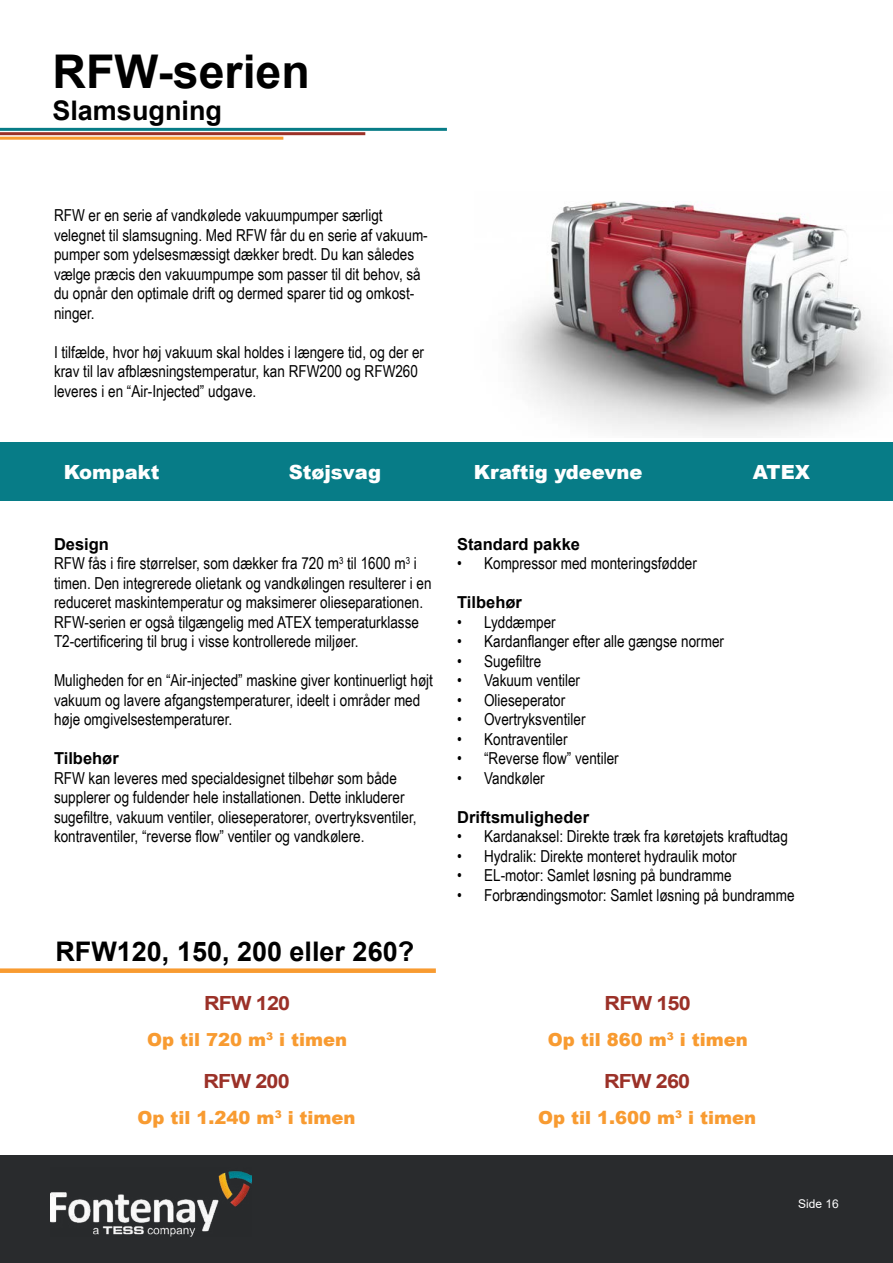
<style>
.page{position:relative;width:893px;height:1263px;background:#fff}
.page>*{position:absolute;margin:0;border:0;box-sizing:border-box;transform-origin:0 0}
.t1{font:700 46.5px "Arial";color:#000}
.t2{font:700 27px "Arial";color:#000}
.t3{font:900 19.5px "Arial";color:#fff}
.t4{font:700 19.5px "Arial";letter-spacing:-.04em;color:#9b3128;scale:1.11 1}
.t5{font:900 18px "Arial";color:#f89b31}
.t6{font:16.5px/19.5px "Arial Narrow";color:#000}
.t7{font:700 16.5px "Arial";color:#000}
.t8{font:12px "Arial";color:#fff}
</style>
<div class="page">
<div style="left:0;top:1155px;width:893px;height:108px;background:#292b2d"></div>
<img style="left:50px;top:1171px;width:202px;height:66px">
<div style="left:0;top:443px;width:893px;height:58px;background:#077c87"></div>
<hr style="left:0;top:128px;width:447px;height:3px;background:#077c87">
<hr style="left:0;top:132px;width:365px;height:3px;background:#9b3128">
<hr style="left:0;top:137px;width:283px;height:3px;background:#f89b31">
<div style="left:0;top:968px;width:436px;height:5px;background:#f89b31"></div>
<img style="left:511px;top:201px;width:381px;height:235px">
<h1 class="t1" style="left:52px;top:39px;width:259px">RFW-serien</h1>
<h2 class="t2" style="left:52px;top:92px;width:171px">Slamsugning</h2>
<p class="t6" style="left:54px;top:205px;width:375px">RFW er en serie af vandkølede vakuumpumper særligt velegnet til slamsugning. Med RFW får du en serie af vakuum&shy;pumper som ydelsesmæssigt dækker bredt. Du kan således vælge præcis den vakuumpumpe som passer til dit behov, så du opnår den optimale drift og dermed sparer tid og omkost&shy;ninger.</p>
<p class="t6" style="left:54px;top:341px;width:371px">I tilfælde, hvor høj vakuum skal holdes i længere tid, og der er krav til lav afblæsningstemperatur, kan RFW200 og RFW260 leveres i en “Air-Injected” udgave.</p>
<p class="t3" style="left:64px;top:458px;width:97px">Kompakt</p>
<p class="t3" style="left:289px;top:458px;width:94px">Støjsvag</p>
<p class="t3" style="left:474px;top:458px;width:170px">Kraftig ydeevne</p>
<p class="t3" style="left:753px;top:458px;width:59px">ATEX</p>
<p class="t7" style="left:54px;top:532px;width:57px">Design</p>
<p class="t6" style="left:54px;top:553px;width:379px">RFW fås i fire størrelser, som dækker fra 720 m<sup>3</sup> til 1600 m<sup>3</sup> i timen. Den integrerede olietank og vandkølingen resulterer i en reduceret maskintemperatur og maksimerer olieseparationen.<br>RFW-serien er også tilgængelig med ATEX temperaturklasse T2-certificering til brug i visse kontrollerede miljøer.</p>
<p class="t6" style="left:54px;top:670px;width:380px">Muligheden for en “Air-injected” maskine giver kontinuerligt højt vakuum og lavere afgangstemperaturer, ideelt i områder med høje omgivelsestemperaturer.</p>
<p class="t7" style="left:54px;top:747px;width:66px">Tilbehør</p>
<p class="t6" style="left:54px;top:768px;width:364px">RFW kan leveres med specialdesignet tilbehør som både supplerer og fuldender hele installationen. Dette inkluderer sugefiltre, vakuum ventiler, olieseperatorer, overtryksventiler, kontraventiler, “reverse flow” ventiler og vandkølere.</p>
<h2 class="t2" style="left:55px;top:932px;width:360px">RFW120, 150, 200 eller 260?</h2>
<p class="t4" style="left:204px;top:989px;width:79px">RFW 120</p>
<p class="t5" style="left:147px;top:1026px;width:201px">Op til 720 m<sup>3</sup> i timen</p>
<p class="t4" style="left:204px;top:1067px;width:79px">RFW 200</p>
<p class="t5" style="left:138px;top:1104px;width:219px">Op til 1.240 m<sup>3</sup> i timen</p>
<p class="t7" style="left:457px;top:532px;width:124px">Standard pakke</p>
<p class="t6" style="left:457px;top:553px;width:241px">• Kompressor med monteringsfødder</p>
<p class="t7" style="left:457px;top:591px;width:66px">Tilbehør</p>
<p class="t6" style="left:457px;top:612px;width:100px">• Lyddæmper</p>
<p class="t6" style="left:457px;top:631px;width:268px">• Kardanflanger efter alle gængse normer</p>
<p class="t6" style="left:457px;top:651px;width:86px">• Sugefiltre</p>
<p class="t6" style="left:457px;top:670px;width:125px">• Vakuum ventiler</p>
<p class="t6" style="left:457px;top:690px;width:110px">• Olieseperator</p>
<p class="t6" style="left:457px;top:709px;width:130px">• Overtryksventiler</p>
<p class="t6" style="left:457px;top:729px;width:112px">• Kontraventiler</p>
<p class="t6" style="left:457px;top:748px;width:163px">• “Reverse flow” ventiler</p>
<p class="t6" style="left:457px;top:768px;width:89px">• Vandkøler</p>
<p class="t7" style="left:457px;top:805px;width:134px">Driftsmuligheder</p>
<p class="t6" style="left:457px;top:826px;width:332px">• Kardanaksel: Direkte træk fra køretøjets kraftudtag</p>
<p class="t6" style="left:457px;top:846px;width:281px">• Hydralik: Direkte monteret hydraulik motor</p>
<p class="t6" style="left:457px;top:865px;width:276px">• EL-motor: Samlet løsning på bundramme</p>
<p class="t6" style="left:457px;top:885px;width:339px">• Forbrændingsmotor: Samlet løsning på bundramme</p>
<p class="t4" style="left:605px;top:989px;width:79px">RFW 150</p>
<p class="t5" style="left:548px;top:1026px;width:201px">Op til 860 m<sup>3</sup> i timen</p>
<p class="t4" style="left:604px;top:1067px;width:79px">RFW 260</p>
<p class="t5" style="left:538px;top:1104px;width:219px">Op til 1.600 m<sup>3</sup> i timen</p>
<p class="t8" style="left:798px;top:1196px;width:42px">Side 16</p>
</div>
